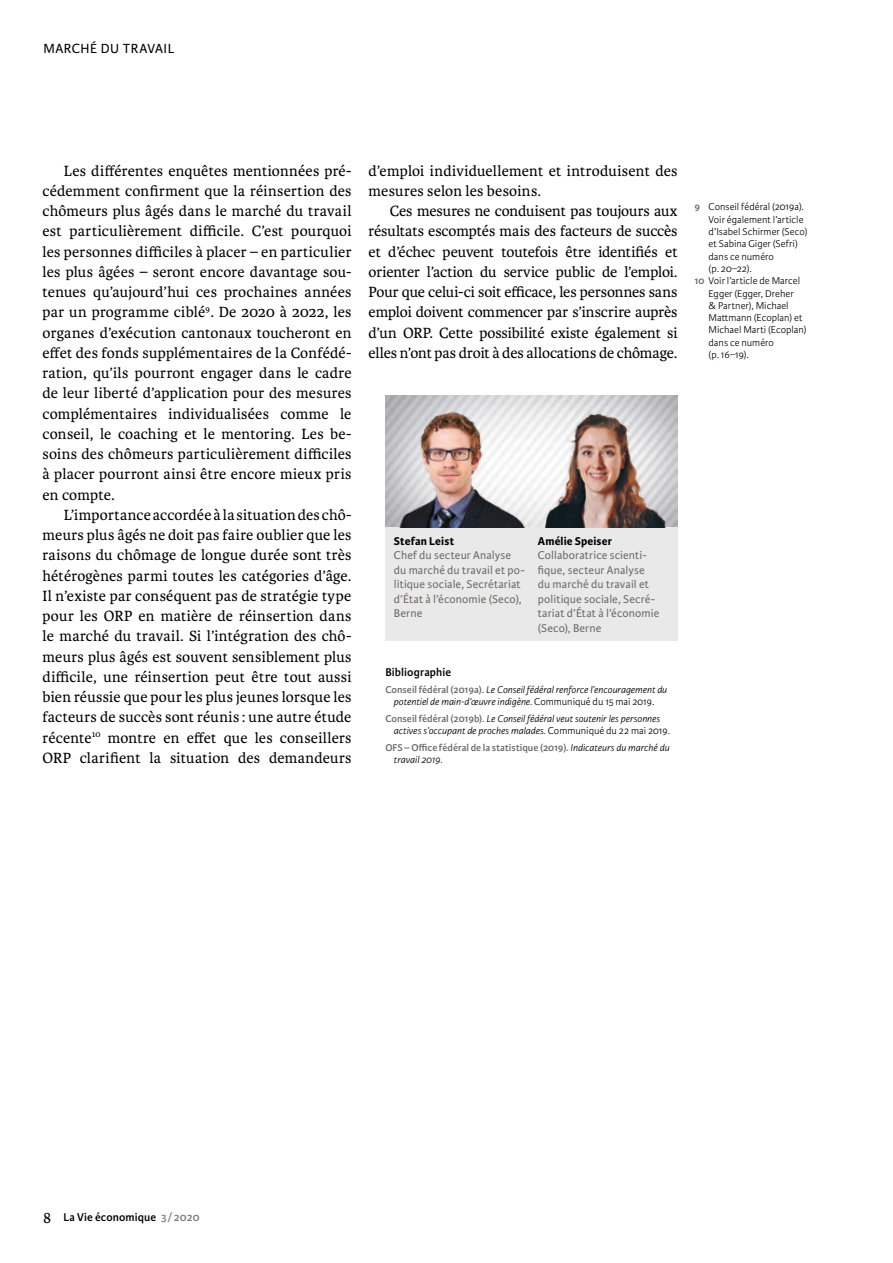
<style>
.page{position:relative;width:893px;height:1263px;background:#fff}
.page>*{position:absolute;margin:0;border:0;box-sizing:border-box;transform-origin:0 0}
.t1{font:15.75px/20.2px "Karmina";letter-spacing:.01em;color:#000;text-align:justify}
.t2{font:14.1px "Karmina Sans";letter-spacing:.035em;color:#000}
.t3{font:12px/14.4px "Karmina Sans";letter-spacing:.01em;color:#6d6966}
.t4{font:600 12px "Karmina Sans";letter-spacing:.01em;color:#000}
.t5{font:700 12px "Karmina Sans";letter-spacing:.015em;color:#000}
.t6{font:italic 300 10.5px/12.3px "Karmina Sans";color:#000;text-align:center}
.t7{font:300 10.5px "Karmina Sans";color:#000}
.t8{font:600 10.5px/12.3px "Karmina Sans";color:#6d6966}
.s1{font-weight:600;color:#6d6966}
.s2{font-weight:600;font-style:normal;color:#6d6966}
.s3{font-style:normal}
.s4{font-weight:300;font-style:italic;color:#000}
.s5{font-family:"Karmina";font-weight:400;font-size:16.5px}
.s6{color:#817e7b}
</style>
<div class="page">
<img style="left:385px;top:395px;width:292px;height:132px">
<div style="left:385px;top:527px;width:292px;height:114px;background:#e9e9e9"></div>
<img style="left:534px;top:405px;width:143px;height:122px">
<img style="left:385px;top:400px;width:146px;height:128px">
<p class="t2" style="left:43px;top:41px;width:132px">MARCHÉ DU TRAVAIL</p>
<p class="t1" style="left:43px;top:160px;width:311px;text-indent:21px">Les différentes enquêtes mentionnées pré&shy;cédemment confirment que la réinsertion des chômeurs plus âgés dans le marché du travail est particulièrement difficile. C’est pourquoi les personnes difficiles à placer – en particulier les plus âgées – seront encore davantage sou&shy;tenues qu’aujourd’hui ces prochaines années par un programme ciblé<sup>9</sup>. De 2020 à 2022, les organes d’exécution cantonaux toucheront en effet des fonds supplémentaires de la Confédé&shy;ration, qu’ils pourront engager dans le cadre de leur liberté d’application pour des mesures complémentaires individualisées comme le conseil, le coaching et le mentoring. Les be&shy;soins des chômeurs particulièrement difficiles à placer pourront ainsi être encore mieux pris en compte.</p>
<p class="t1" style="left:43px;top:505px;width:311px;text-indent:21px">L’importance accordée à la situation des chô&shy;meurs plus âgés ne doit pas faire oublier que les raisons du chômage de longue durée sont très hétérogènes parmi toutes les catégories d’âge.<br>Il n’existe par conséquent pas de stratégie type pour les ORP en matière de réinsertion dans le marché du travail. Si l’intégration des chô&shy;meurs plus âgés est souvent sensiblement plus difficile, une réinsertion peut être tout aussi bien réussie que pour les plus jeunes lorsque les facteurs de succès sont réunis : une autre étude récente<sup>10</sup> montre en effet que les conseillers ORP clarifient la situation des demandeurs</p>
<p class="t1" style="left:369px;top:160px;width:310px">d’emploi individuellement et introduisent des mesures selon les besoins.</p>
<p class="t1" style="left:369px;top:201px;width:310px;text-indent:21px">Ces mesures ne conduisent pas toujours aux résultats escomptés mais des facteurs de succès et d’échec peuvent toutefois être identifiés et orienter l’action du service public de l’emploi.<br>Pour que celui-ci soit efficace, les personnes sans emploi doivent commencer par s’inscrire auprès d’un ORP. Cette possibilité existe également si elles n’ont pas droit à des allocations de chômage.</p>
<p class="t7" style="left:694px;top:201px;width:111px"><span class="s1">9</span> Conseil fédéral (2019a).</p>
<p class="t7" style="left:709px;top:214px;width:96px">Voir également l’article</p>
<p class="t7" style="left:709px;top:226px;width:100px">d’Isabel Schirmer (Seco)</p>
<p class="t7" style="left:709px;top:238px;width:91px">et Sabina Giger (Sefri)</p>
<p class="t7" style="left:709px;top:250px;width:67px">dans ce numéro</p>
<p class="t7" style="left:709px;top:263px;width:45px">(p. 20–22).</p>
<p class="t7" style="left:694px;top:275px;width:107px"><span class="s1">10</span> Voir l’article de Marcel</p>
<p class="t7" style="left:709px;top:287px;width:87px">Egger (Egger, Dreher</p>
<p class="t7" style="left:709px;top:300px;width:82px">&amp; Partner), Michael</p>
<p class="t7" style="left:709px;top:312px;width:95px">Mattmann (Ecoplan) et</p>
<p class="t7" style="left:709px;top:324px;width:99px">Michael Marti (Ecoplan)</p>
<p class="t7" style="left:709px;top:337px;width:67px">dans ce numéro</p>
<p class="t7" style="left:709px;top:349px;width:42px">(p. 16–19).</p>
<p class="t5" style="left:394px;top:534px;width:62px">Stefan Leist</p>
<p class="t3" style="left:394px;top:549px;width:132px">Chef du secteur Analyse du marché du travail et po&shy;litique sociale, Secrétariat d’État à l’économie (Seco),<br>Berne</p>
<p class="t5" style="left:538px;top:534px;width:76px">Amélie Speiser</p>
<p class="t3" style="left:538px;top:549px;width:123px">Collaboratrice scienti&shy;fique, secteur Analyse du marché du travail et politique sociale, Secré&shy;tariat d’État à l’économie (Seco), Berne</p>
<p class="t4" style="left:385px;top:666px;width:67px">Bibliographie</p>
<p class="t6" style="left:385px;top:684px;width:283px"><span class="s2">Conseil fédéral (2019a).</span> Le Conseil fédéral renforce l’encouragement du potentiel de main-d’œuvre indigène. <span class="s3">Communiqué du 15 mai 2019.</span></p>
<p class="t6" style="left:394px;top:712px;width:278px;text-align:left;text-indent:-9px"><span class="s2">Conseil fédéral (2019b).</span> Le Conseil fédéral veut soutenir les personnes actives s’occupant de proches malades. <span class="s3">Communiqué du 22 mai 2019.</span></p>
<p class="t8" style="left:394px;top:741px;width:277px;text-indent:-9px">OFS – Office fédéral de la statistique (2019). <span class="s4">Indicateurs du marché du travail 2019.</span></p>
<p class="t4" style="left:43px;top:1210px;width:158px"><span class="s5">8</span> La Vie économique <span class="s6">3 /2020</span></p>
</div>
